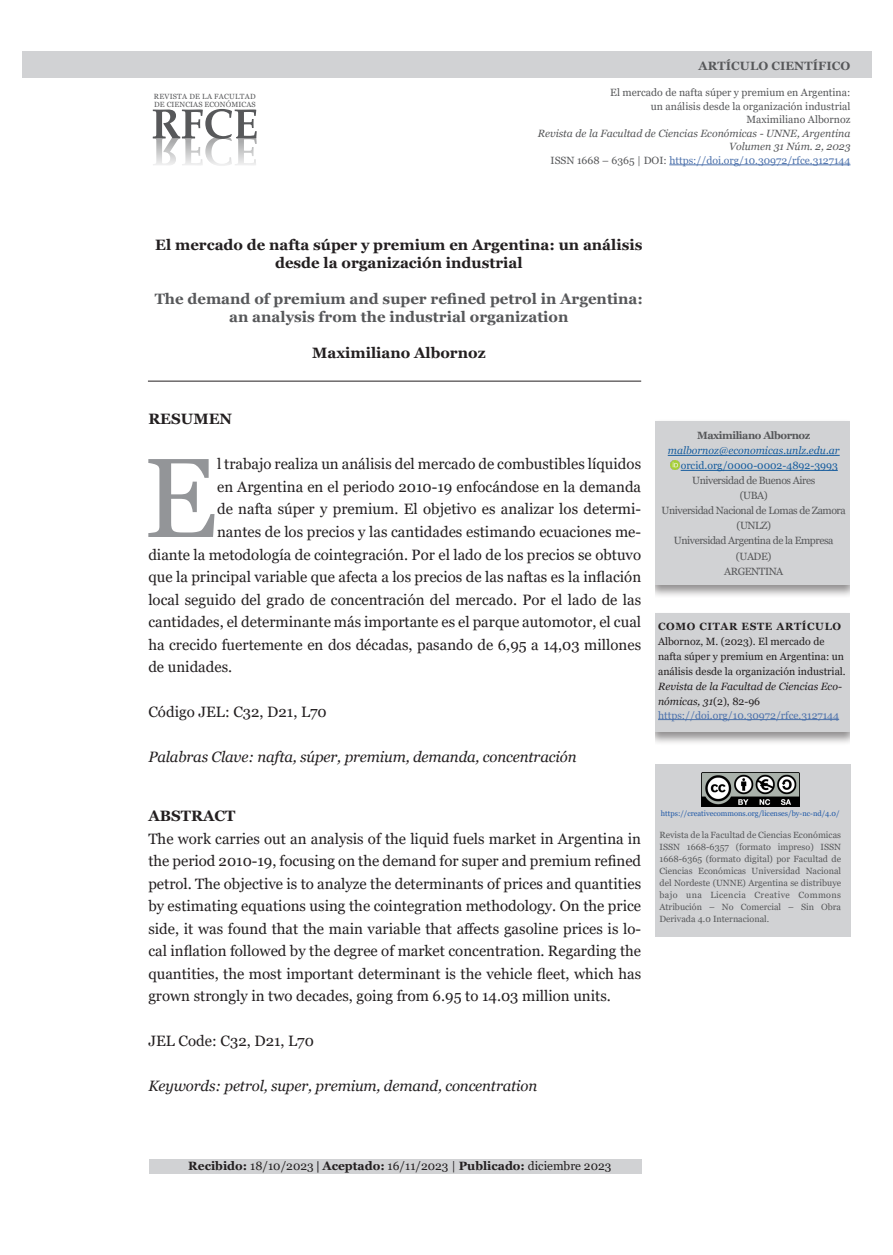
<style>
.page{position:relative;width:893px;height:1255px;background:#fff}
.page>*{position:absolute;margin:0;border:0;box-sizing:border-box;transform-origin:0 0}
.texto{font:112.35px "Georgia";color:#939598}
.texto-2{font:15px/22.5px "Georgia";color:#231f20;text-align:justify}
.palabras_claves{font:italic 15px "Georgia";letter-spacing:-.01em;color:#231f20}
.titulo_contenido{font:700 15px/18px "Georgia";color:#231f20;text-align:center}
.t1{font:700 15px/18px "Georgia";color:#57585a;text-align:center}
.texto-3{font:700 15px "Georgia";color:#231f20}
.t2{font:12px "Georgia";color:#231f20}
.t3{font:700 12px "Georgia";letter-spacing:.01em;color:#57585a}
.t4{font:10.5px/15px "Georgia";color:#231f20}
.t5{font:10.5px/15px "Georgia";letter-spacing:-.04em;color:#57585a;text-align:center}
.t6{font:10.5px "Georgia";color:#57585a}
.t7{font:10.5px "Georgia";color:#4d72ac}
.t8{font:italic 10.5px "Georgia";color:#57585a}
.t9{font:italic 10.5px "Georgia";color:#175d9e}
.t10{font:10.5px "Georgia";color:#175d9e}
.t11{font:700 10.5px "Georgia";letter-spacing:.06em;color:#231f20}
.t12{font:700 10.5px "Georgia";letter-spacing:-.04em;color:#57585a}
.t13{font:9px/12px "Georgia";color:#57585a;text-align:justify}
.t14{font:7.5px "Georgia";color:#1e58a7}
.t15{font:7.5px "Georgia";letter-spacing:.01em;color:#57585a}
.t16{font:7.5px "Georgia";letter-spacing:.03em;color:#57585a}
.s1{color:#57585a}
.s2{font-style:italic}
.s3{font-weight:700}
.s4{font-family:"Arial"}
</style>
<div class="page">
<div style="left:149px;top:1159px;width:493px;height:15px;background:#d1d2d4"></div>
<hr style="left:148px;top:381px;width:493px;height:1px;background:#231f20">
<div style="left:22px;top:51px;width:850px;height:26px;background:#d1d2d4"></div>
<svg style="left:153px;top:109px;width:104px;height:57px"></svg>
<hr style="left:669px;top:164px;width:181px;height:1px;background:#4d72ac">
<div style="left:647px;top:419px;width:212px;height:180px;background:#231f20;opacity:.5"></div>
<div style="left:655px;top:421px;width:195px;height:163px;background:#d1d2d4"></div>
<div style="left:647px;top:611px;width:212px;height:135px;background:#231f20;opacity:.5"></div>
<div style="left:655px;top:613px;width:195px;height:118px;background:#d1d2d4"></div>
<hr style="left:668px;top:455px;width:172px;height:1px;background:#175d9e">
<hr style="left:681px;top:470px;width:157px;height:1px;background:#175d9e">
<svg style="left:671px;top:460px;width:9px;height:9px"></svg>
<div style="left:850px;top:203px;width:22px;height:575px;background:#fff"></div>
<div style="left:645px;top:339px;width:10px;height:607px;background:#fff"></div>
<div style="left:655px;top:764px;width:195px;height:172px;background:#d1d2d4"></div>
<img style="left:701px;top:772px;width:98px;height:34px">
<hr style="left:658px;top:719px;width:181px;height:1px;background:#4d72ac">
<p class="t16" style="left:154px;top:92px;width:103px">REVISTA DE LA FACULTAD</p>
<p class="t15" style="left:154px;top:100px;width:103px">DE CIENCIAS ECONÓMICAS</p>
<p class="t3" style="left:698px;top:58px;width:153px">ARTÍCULO CIENTÍFICO</p>
<p class="t6" style="left:610px;top:86px;width:242px">El mercado de nafta súper y premium en Argentina:</p>
<p class="t6" style="left:651px;top:100px;width:201px">un análisis desde la organización industrial</p>
<p class="t6" style="left:746px;top:113px;width:105px">Maximiliano Albornoz</p>
<p class="t8" style="left:538px;top:127px;width:314px">Revista de la Facultad de Ciencias Económicas - UNNE, Argentina</p>
<p class="t8" style="left:729px;top:140px;width:123px">Volumen 31 Núm. 2, 2023</p>
<p class="t7" style="left:551px;top:154px;width:301px"><span class="s1">ISSN 1668 – 6365 | DOI:</span> https://doi.org/10.30972/rfce.3127144</p>
<p class="titulo_contenido" style="left:155px;top:236px;width:489px">El mercado de nafta súper y premium en Argentina: un análisis desde la organización industrial</p>
<p class="t1" style="left:155px;top:290px;width:490px">The demand of premium and super refined petrol in Argentina: an analysis from the industrial organization</p>
<p class="titulo_contenido" style="left:312px;top:344px;width:175px">Maximiliano Albornoz</p>
<p class="texto-3" style="left:148px;top:409px;width:85px">RESUMEN</p>
<p class="texto" style="left:144px;top:430px;width:75px">E</p>
<p class="texto-2" style="left:217px;top:453px;width:426px">l trabajo realiza un análisis del mercado de combustibles líquidos</p>
<p class="texto-2" style="left:217px;top:476px;width:426px">en Argentina en el periodo 2010-19 enfocándose en la demanda</p>
<p class="texto-2" style="left:217px;top:498px;width:426px">de nafta súper y premium. El objetivo es analizar los determi-</p>
<p class="texto-2" style="left:217px;top:521px;width:426px">nantes de los precios y las cantidades estimando ecuaciones me-</p>
<p class="texto-2" style="left:148px;top:543px;width:494px">diante la metodología de cointegración. Por el lado de los precios se obtuvo</p>
<p class="texto-2" style="left:148px;top:566px;width:494px">que la principal variable que afecta a los precios de las naftas es la inflación</p>
<p class="texto-2" style="left:148px;top:588px;width:494px">local seguido del grado de concentración del mercado. Por el lado de las</p>
<p class="texto-2" style="left:148px;top:611px;width:494px">cantidades, el determinante más importante es el parque automotor, el cual</p>
<p class="texto-2" style="left:148px;top:633px;width:494px">ha crecido fuertemente en dos décadas, pasando de 6,95 a 14,03 millones</p>
<p class="texto-2" style="left:148px;top:656px;width:85px">de unidades.</p>
<p class="texto-2" style="left:148px;top:701px;width:180px">Código JEL: C32, D21, L70</p>
<p class="palabras_claves" style="left:148px;top:747px;width:430px">Palabras Clave: nafta, súper, premium, demanda, concentración</p>
<p class="t12" style="left:697px;top:429px;width:115px">Maximiliano Albornoz</p>
<p class="t9" style="left:668px;top:444px;width:173px">malbornoz@economicas.unlz.edu.ar</p>
<p class="t10" style="left:681px;top:459px;width:159px">orcid.org/0000-0002-4892-3993</p>
<p class="t5" style="left:692px;top:473px;width:124px">Universidad de Buenos Aires</p>
<p class="t5" style="left:740px;top:488px;width:30px">(UBA)</p>
<p class="t5" style="left:662px;top:503px;width:186px">Universidad Nacional de Lomas de Zamora (UNLZ)</p>
<p class="t5" style="left:674px;top:533px;width:161px">Universidad Argentina de la Empresa (UADE)</p>
<p class="t5" style="left:724px;top:563px;width:61px">ARGENTINA</p>
<p class="t11" style="left:658px;top:619px;width:185px">COMO CITAR ESTE ARTÍCULO</p>
<p class="t4" style="left:658px;top:634px;width:189px">Albornoz, M. (2023). El mercado de nafta súper y premium en Argentina: un análisis desde la organización industrial.<br><span class="s2">Revista de la Facultad de Ciencias Eco&shy;nómicas, 31</span>(2), 82-96</p>
<p class="t7" style="left:658px;top:708px;width:183px">https://doi.org/10.30972/rfce.3127144</p>
<p class="texto-3" style="left:148px;top:806px;width:89px">ABSTRACT</p>
<p class="texto-2" style="left:148px;top:827px;width:494px">The work carries out an analysis of the liquid fuels market in Argentina in the period 2010-19, focusing on the demand for super and premium refined petrol. The objective is to analyze the determinants of prices and quantities by estimating equations using the cointegration methodology. On the price side, it was found that the main variable that affects gasoline prices is lo&shy;cal inflation followed by the degree of market concentration. Regarding the quantities, the most important determinant is the vehicle fleet, which has grown strongly in two decades, going from 6.95 to 14.03 million units.</p>
<p class="texto-2" style="left:148px;top:1030px;width:167px">JEL Code: C32, D21, L70</p>
<p class="palabras_claves" style="left:148px;top:1076px;width:390px">Keywords: petrol, super, premium, demand, concentration</p>
<p class="t14" style="left:661px;top:809px;width:180px">https://creativecommons.org/licenses/by-nc-nd/4.0/</p>
<p class="t13" style="left:659px;top:828px;width:183px">Revista de la Facultad de Ciencias Económicas ISSN 1668-6357 (formato impreso) ISSN 1668-6365 (formato digital) por Facultad de Ciencias Económicas Universidad Nacional del Nordeste (UNNE) Argentina se distribuye bajo una Licencia Creative Commons Atribución – No Comercial – Sin Obra Derivada 4.0 Internacional.</p>
<p class="t2" style="left:188px;top:1158px;width:425px"><span class="s3">Recibido:</span> 18/10/2023 <span class="s4">|</span> <span class="s3">Aceptado:</span> 16/11/2023 | <span class="s3">Publicado:</span> diciembre 2023</p>
</div>
